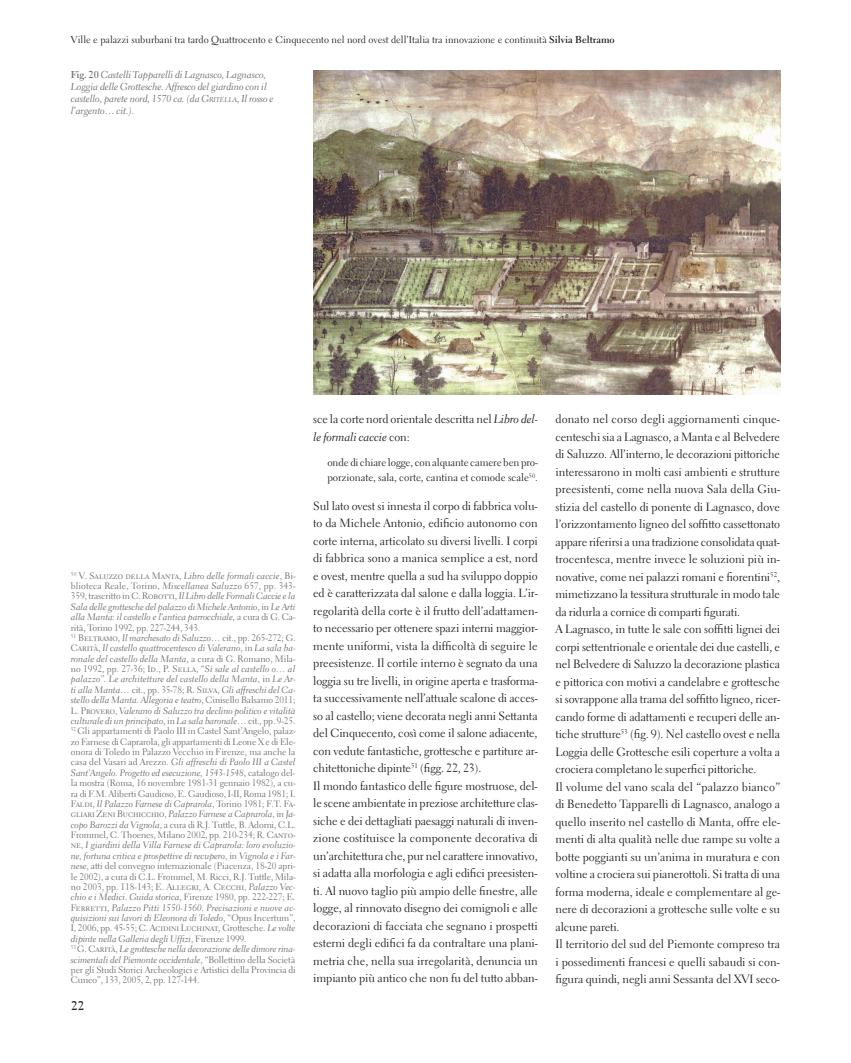
<style>
.page{position:relative;width:851px;height:1063px;background:#fff}
.page>*{position:absolute;margin:0;border:0;box-sizing:border-box;transform-origin:0 0}
.t1{font:700 12.5px "Electra LT Std";color:#231f20}
.t2{font:11.88px/17.5px "Electra LT Std";letter-spacing:-.005em;color:#231f20}
.t3{font:11.88px "Electra LT Std Cursive";letter-spacing:-.01em;color:#231f20}
.t4{font:10.62px/15px "Electra LT Std";color:#231f20}
.t5{font:10px/12px "Electra LT Std Cursive";letter-spacing:-.01em;color:#6c6d70}
.t6{font:10px "Electra LT Std";color:#231f20}
.t7{font:9.38px/10.4px "Electra LT Std Cursive";letter-spacing:-.01em;color:#6c6d70}
.t8{font:9.38px/10.4px "Electra LT Std";letter-spacing:-.01em;color:#6c6d70}
.s1{font-weight:700}
.s2{font-family:"Electra LT Std";font-weight:700}
.s3{font-style:inherit}
.s4{font-size:7px}
.s5{font-family:"Electra LT Std Cursive"}
.s6{font-family:"Electra LT Std"}
</style>
<div class="page">
<img style="left:313px;top:71px;width:467px;height:323px">
<p class="t6" style="left:71px;top:33px;width:545px">Ville e palazzi suburbani tra tardo Quattrocento e Cinquecento nel nord ovest dell’Italia tra innovazione e continuità <span class="s1">Silvia Beltramo</span></p>
<p class="t5" style="left:71px;top:69px;width:204px"><span class="s2">Fig. 20</span> Castelli Tapparelli di Lagnasco, Lagnasco, Loggia delle Grottesche. Affresco del giardino con il castello, parete nord, 1570 ca. (da <span class="s3">G</span><span class="s4">RITELLA</span>, Il rosso e l’argento… cit.).</p>
<p class="t8" style="left:71px;top:570px;width:226px"><sup>50</sup> V. Saluzzo della Manta, <span class="s5">Libro delle formali caccie</span>, Bi&shy;blioteca Reale, Torino, <span class="s5">Miscellanea Saluzzo</span> 657, pp. 343-</p>
<p class="t7" style="left:71px;top:591px;width:226px;text-align:justify"><span class="s6">359, trascritto in C. Robotti,</span> Il Libro delle Formali Caccie e la Sala delle grottesche del palazzo di Michele Antonio<span class="s6">, in</span> Le Arti alla Manta: il castello e l’antica parrocchiale, <span class="s6">a cura di G. Ca-</span></p>
<p class="t8" style="left:71px;top:622px;width:226px">rità, Torino 1992<span class="s5">,</span> pp. 227-244, 343.<br><sup>51</sup> Beltramo, <span class="s5">Il marchesato di Saluzzo</span>… cit., pp. 265-272; G.</p>
<p class="t7" style="left:71px;top:643px;width:226px"><span class="s6">Carità,</span> Il castello quattrocentesco di Valerano<span class="s6">, in</span> La sala ba&shy;ronale del castello della Manta<span class="s6">, a cura di G. Romano, Mila-</span></p>
<p class="t8" style="left:71px;top:664px;width:226px">no 1992, pp. 27-36; Id., P. Sella, “<span class="s5">Si sale al castello o… al</span></p>
<p class="t7" style="left:71px;top:674px;width:226px;text-align:justify">palazzo”. Le architetture del castello della Manta<span class="s6">, in</span> Le Ar&shy;ti alla Manta<span class="s6">… cit., pp. 35-78; R. Silva,</span> Gli affreschi del Ca&shy;stello della Manta. Allegoria e teatro<span class="s6">, Cinisello Balsamo 2011; L. Provero,</span> Valerano di Saluzzo tra declino politico e vitalità culturale di un principato<span class="s6">, in</span> La sala baronale<span class="s6">… cit., pp. 9-25.</span></p>
<p class="t8" style="left:71px;top:726px;width:226px;text-align:justify"><sup>52</sup> Gli appartamenti di Paolo III in Castel Sant’Angelo, palaz&shy;zo Farnese di Caprarola, gli appartamenti di Leone X e di Ele&shy;onora di Toledo in Palazzo Vecchio in Firenze, ma anche la</p>
<p class="t7" style="left:71px;top:757px;width:226px"><span class="s6">casa del Vasari ad Arezzo.</span> Gli affreschi di Paolo III a Castel<br>Sant’Angelo. Progetto ed esecuzione, 1543-1548<span class="s6">, catalogo del-</span></p>
<p class="t8" style="left:71px;top:778px;width:226px">la mostra (Roma, 16 novembre 1981-31 gennaio 1982), a cu&shy;ra di F.M. Aliberti Gaudioso, E. Gaudioso, I-II, Roma 1981; I.</p>
<p class="t7" style="left:71px;top:799px;width:226px"><span class="s6">Faldi,</span> Il Palazzo Farnese di Caprarola<span class="s6">, Torino 1981; F.T. Fa&shy;gliari Zeni Buchicchio,</span> Palazzo Farnese a Caprarola<span class="s6">, in</span> Ja-</p>
<p class="t8" style="left:71px;top:819px;width:226px"><span class="s5">copo Barozzi da Vignola</span>, a cura di R.J. Tuttle, B. Adorni, C.L.<br>Frommel, C. Thoenes, Milano 2002, pp. 210-234; R. Canto-</p>
<p class="t7" style="left:71px;top:840px;width:226px"><span class="s6">ne,</span> I giardini della Villa Farnese di Caprarola: loro evoluzio&shy;ne, fortuna critica e prospettive di recupero<span class="s6">, in</span> Vignola e i Far-</p>
<p class="t8" style="left:71px;top:861px;width:226px;text-align:justify"><span class="s5">nese</span>, atti del convegno internazionale (Piacenza, 18-20 apri&shy;le 2002), a cura di C.L. Frommel, M. Ricci, R.J. Tuttle, Mila&shy;no 2003, pp. 118-143; E. Allegri, A. Cecchi, <span class="s5">Palazzo Vec&shy;chio e i Medici. Guida storica</span>, Firenze 1980, pp. 222-227; E.</p>
<p class="t7" style="left:71px;top:902px;width:226px"><span class="s6">Ferretti,</span> Palazzo Pitti 1550-1560. Precisazioni e nuove ac&shy;quisizioni sui lavori di Eleonora di Toledo<span class="s6">, “Opus Incertum”,</span></p>
<p class="t8" style="left:71px;top:923px;width:226px">I, 2006, pp. 45-55; C. Acidini Luchinat, Grottesche. <span class="s5">Le volte</span></p>
<p class="t7" style="left:71px;top:933px;width:226px">dipinte nella Galleria degli Uffizi<span class="s6">, Firenze 1999.<br></span><sup>53</sup> <span class="s6">G. Carità,</span> Le grottesche nella decorazione delle dimore rina&shy;scimentali del Piemonte occidentale<span class="s6">, “Bollettino della Società</span></p>
<p class="t8" style="left:71px;top:965px;width:226px">per gli Studi Storici Archeologici e Artistici della Provincia di<br>Cuneo”, 133, 2005, 2, pp. 127-144.</p>
<p class="t1" style="left:71px;top:998px;width:14px">22</p>
<p class="t2" style="left:313px;top:410px;width:226px">sce la corte nord orientale descritta nel <span class="s5">Libro del-</span></p>
<p class="t3" style="left:313px;top:429px;width:98px">le formali caccie <span class="s6">con:</span></p>
<p class="t4" style="left:327px;top:455px;width:212px">onde di chiare logge, con alquante camere ben pro&shy;porzionate, sala, corte, cantina et comode scale<sup>50</sup>.</p>
<p class="t2" style="left:313px;top:497px;width:226px">Sul lato ovest si innesta il corpo di fabbrica volu&shy;to da Michele Antonio, edificio autonomo con corte interna, articolato su diversi livelli. I corpi di fabbrica sono a manica semplice a est, nord e ovest, mentre quella a sud ha sviluppo doppio ed è caratterizzata dal salone e dalla loggia. L’ir&shy;regolarità della corte è il frutto dell’adattamen&shy;to necessario per ottenere spazi interni maggior&shy;mente uniformi, vista la difficoltà di seguire le preesistenze. Il cortile interno è segnato da una loggia su tre livelli, in origine aperta e trasforma&shy;ta successivamente nell’attuale scalone di acces&shy;so al castello; viene decorata negli anni Settanta del Cinquecento, così come il salone adiacente, con vedute fantastiche, grottesche e partiture ar&shy;chitettoniche dipinte<sup>51</sup> (figg. 22, 23).<br>Il mondo fantastico delle figure mostruose, del&shy;le scene ambientate in preziose architetture clas&shy;siche e dei dettagliati paesaggi naturali di inven&shy;zione costituisce la componente decorativa di un’architettura che, pur nel carattere innovativo, si adatta alla morfologia e agli edifici preesisten&shy;ti. Al nuovo taglio più ampio delle finestre, alle logge, al rinnovato disegno dei comignoli e alle decorazioni di facciata che segnano i prospetti esterni degli edifici fa da contraltare una plani&shy;metria che, nella sua irregolarità, denuncia un impianto più antico che non fu del tutto abban-</p>
<p class="t2" style="left:555px;top:411px;width:226px">donato nel corso degli aggiornamenti cinque&shy;centeschi sia a Lagnasco, a Manta e al Belvedere di Saluzzo. All’interno, le decorazioni pittoriche interessarono in molti casi ambienti e strutture preesistenti, come nella nuova Sala della Giu&shy;stizia del castello di ponente di Lagnasco, dove l’orizzontamento ligneo del soffitto cassettonato appare riferirsi a una tradizione consolidata quat&shy;trocentesca, mentre invece le soluzioni più in&shy;novative, come nei palazzi romani e fiorentini<sup>52</sup>, mimetizzano la tessitura strutturale in modo tale da ridurla a cornice di comparti figurati.<br>A Lagnasco, in tutte le sale con soffitti lignei dei corpi settentrionale e orientale dei due castelli, e nel Belvedere di Saluzzo la decorazione plastica e pittorica con motivi a candelabre e grottesche si sovrappone alla trama del soffitto ligneo, ricer&shy;cando forme di adattamenti e recuperi delle an&shy;tiche strutture<sup>53</sup> (fig. 9). Nel castello ovest e nella Loggia delle Grottesche esili coperture a volta a crociera completano le superfici pittoriche.<br>Il volume del vano scala del “palazzo bianco” di Benedetto Tapparelli di Lagnasco, analogo a quello inserito nel castello di Manta, offre ele&shy;menti di alta qualità nelle due rampe su volte a botte poggianti su un’anima in muratura e con voltine a crociera sui pianerottoli. Si tratta di una forma moderna, ideale e complementare al ge&shy;nere di decorazioni a grottesche sulle volte e su alcune pareti.<br>Il territorio del sud del Piemonte compreso tra i possedimenti francesi e quelli sabaudi si con&shy;figura quindi, negli anni Sessanta del XVI seco-</p>
</div>
